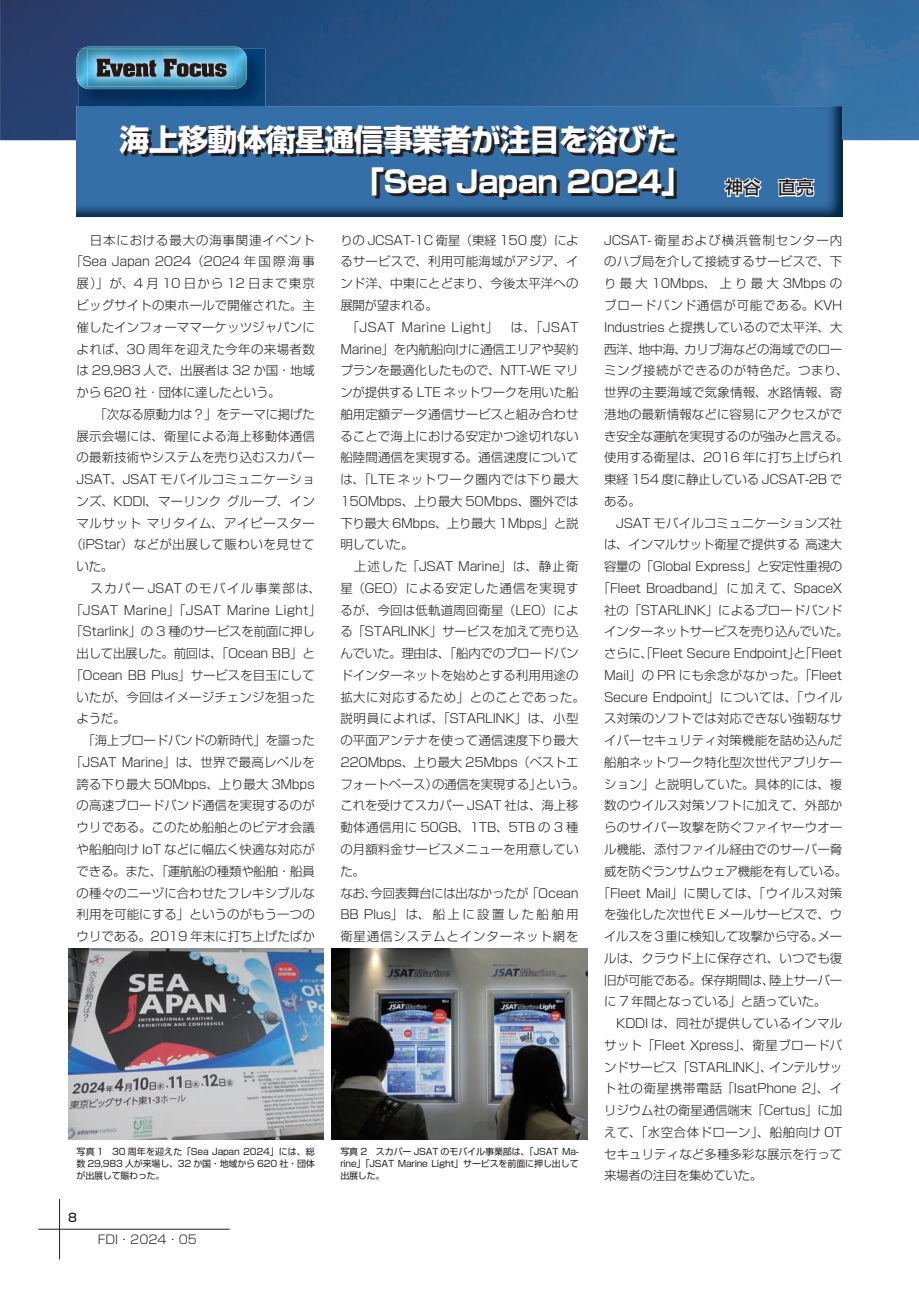
<style>
.page{position:relative;width:919px;height:1289px;background:#fff}
.page>*{position:absolute;margin:0;border:0;box-sizing:border-box;transform-origin:0 0}
.t1{font:700 30px/42px "Shin Go Pro";letter-spacing:-.025em;color:#fff}
.t2{font:500 18px "Shin Go Pro";color:#231f20}
.t3{font:300 12.45px/21.8px "Shin Go Pro";letter-spacing:.005em;color:#231f20}
.t4{font:300 12.45px "Shin Go Pro";letter-spacing:-.025em;color:#231f20}
.t5{font:300 12.45px "Shin Go Pro";letter-spacing:-.02em;color:#231f20}
.t6{font:300 12.45px "Shin Go Pro";letter-spacing:.03em;color:#231f20}
.t7{font:300 12.45px "Shin Go Pro";letter-spacing:.04em;color:#231f20}
.t8{font:300 12.45px "Shin Go Pro";letter-spacing:.085em;color:#231f20}
.t9{font:300 12.45px "Shin Go Pro";letter-spacing:.065em;color:#231f20}
.t10{font:300 12.45px "Shin Go Pro";letter-spacing:-.03em;color:#231f20}
.t11{font:300 12.45px "Shin Go Pro";letter-spacing:.035em;color:#231f20}
.t12{font:300 12.45px "Shin Go Pro";letter-spacing:.115em;color:#231f20}
.t13{font:300 12.45px "Shin Go Pro";letter-spacing:-.015em;color:#231f20}
.t14{font:300 12.45px "Shin Go Pro";letter-spacing:.045em;color:#231f20}
.t15{font:300 12px "Shin Go Pro";color:#231f20}
.t16{font:500 11.7px "Shin Go Pro";color:#231f20}
.t17{font:9px/12px "Shin Go Pro";letter-spacing:-.025em;color:#231f20;text-align:justify}
</style>
<div class="page">
<img style="left:0;top:0;width:918px;height:140px">
<img style="left:79px;top:49px;width:186px;height:57px">
<img style="left:77px;top:47px;width:164px;height:37px">
<img style="left:79px;top:49px;width:168px;height:40px">
<img style="left:87px;top:49px;width:149px;height:37px">
<img style="left:97px;top:59px;width:130px;height:18px">
<hr style="left:38px;top:1228px;width:192px;height:1px;background:#231f20">
<hr style="left:59px;top:1198px;width:1px;height:61px;background:#231f20">
<img style="left:77px;top:106px;width:765px;height:111px">
<svg style="left:722px;top:176px;width:44px;height:22px"></svg>
<svg style="left:776px;top:177px;width:39px;height:21px"></svg>
<img style="left:332px;top:948px;width:255px;height:191px">
<img style="left:68px;top:948px;width:255px;height:191px">
<h1 class="t1" style="left:354px;top:115px;width:339px;text-indent:-234px">海上移動体衛星通信事業者が注目を浴びた「Sea Japan 2024」</h1>
<h2 class="t2" style="left:725px;top:173px;width:90px">神谷　直亮</h2>
<p class="t3" style="left:340px;top:227px;width:246px">りの JCSAT-1C 衛星（東経 150 度）によるサービスで、利用可能海域がアジア、インド洋、中東にとどまり、今後太平洋への展開が望まれる。<br>　「JSAT Marine Light」 は、「JSAT<br>Marine」を内航船向けに通信エリアや契約プランを最適化したもので、NTT-WE マリンが提供する LTE ネットワークを用いた船舶用定額データ通信サービスと組み合わせることで海上における安定かつ途切れない船陸間通信を実現する。通信速度については、「LTE ネットワーク圏内では下り最大<br>150Mbps、上り最大 50Mbps、圏外では下り最大 6Mbps、上り最大 1Mbps」と説明していた。<br>　上述した「JSAT Marine」は、静止衛星（GEO）による安定した通信を実現するが、今回は低軌道周回衛星（LEO）による「STARLINK」サービスを加えて売り込んでいた。理由は、「船内でのブロードバンドインターネットを始めとする利用用途の拡大に対応するため」とのことであった。説明員によれば、「STARLINK」は、小型の平面アンテナを使って通信速度下り最大<br>220Mbps、上り最大 25Mbps（ベストエフォートベース）の通信を実現する」という。これを受けてスカパー JSAT 社は、海上移動体通信用に 50GB、1TB、5TB の 3 種の月額料金サービスメニューを用意していた。<br>なお、今回表舞台には出なかったが「Ocean<br>BB Plus」は、船上に設置した船舶用衛星通信システムとインターネット網を</p>
<p class="t8" style="left:604px;top:230px;width:240px">JCSAT- 衛星および横浜管制センター内</p>
<p class="t9" style="left:77px;top:230px;width:240px">　日本における最大の海事関連イベント</p>
<p class="t4" style="left:70px;top:251px;width:246px">「Sea Japan 2024（2024 年国際海事</p>
<p class="t8" style="left:77px;top:273px;width:240px">展）」が、4 月 10 日から 12 日まで東京</p>
<p class="t3" style="left:77px;top:293px;width:240px">ビッグサイトの東ホールで開催された。主</p>
<p class="t3" style="left:77px;top:314px;width:240px">催したインフォーママーケッツジャパンに</p>
<p class="t6" style="left:77px;top:338px;width:240px">よれば、30 周年を迎えた今年の来場者数</p>
<p class="t5" style="left:77px;top:360px;width:240px">は 29,983 人で、出展者は 32 か国・地域</p>
<p class="t4" style="left:77px;top:382px;width:205px">から 620 社・団体に達したという。</p>
<p class="t5" style="left:77px;top:404px;width:240px">　　「次なる原動力は？」をテーマに掲げた</p>
<p class="t3" style="left:77px;top:423px;width:240px">展示会場には、衛星による海上移動体通信</p>
<p class="t3" style="left:77px;top:445px;width:240px">の最新技術やシステムを売り込むスカパー</p>
<p class="t7" style="left:77px;top:469px;width:240px">JSAT、JSAT モバイルコミュニケーショ</p>
<p class="t3" style="left:77px;top:488px;width:240px">ンズ、KDDI、マーリンク グループ、イン</p>
<p class="t14" style="left:77px;top:512px;width:240px">マルサット マリタイム、アイピースター</p>
<p class="t7" style="left:70px;top:534px;width:246px">（iPStar）などが出展して賑わいを見せて</p>
<p class="t3" style="left:77px;top:554px;width:38px">いた。</p>
<p class="t12" style="left:77px;top:578px;width:246px">　スカパー JSAT のモバイル事業部は、</p>
<p class="t3" style="left:70px;top:597px;width:252px">「JSAT Marine」「JSAT Marine Light」</p>
<p class="t5" style="left:70px;top:621px;width:246px">「Starlink」の 3 種のサービスを前面に押し</p>
<p class="t4" style="left:77px;top:643px;width:240px">出して出展した。前回は、「Ocean BB」と</p>
<p class="t3" style="left:70px;top:662px;width:246px">「Ocean BB Plus」サービスを目玉にして</p>
<p class="t3" style="left:77px;top:684px;width:240px">いたが、今回はイメージチェンジを狙った</p>
<p class="t3" style="left:77px;top:706px;width:50px">ようだ。</p>
<p class="t5" style="left:77px;top:730px;width:240px">　「海上ブロードバンドの新時代」を謳った</p>
<p class="t3" style="left:70px;top:749px;width:246px">「JSAT Marine」は、世界で最高レベルを</p>
<p class="t4" style="left:77px;top:773px;width:240px">誇る下り最大 50Mbps、上り最大 3Mbps</p>
<p class="t3" style="left:77px;top:793px;width:240px">の高速ブロードバンド通信を実現するのが</p>
<p class="t3" style="left:77px;top:815px;width:240px">ウリである。このため船舶とのビデオ会議</p>
<p class="t3" style="left:77px;top:836px;width:240px">や船舶向け IoT などに幅広く快適な対応が</p>
<p class="t5" style="left:77px;top:860px;width:240px">できる。また、「運航船の種類や船舶・船員</p>
<p class="t3" style="left:77px;top:880px;width:240px">の種々のニーヅに合わせたフレキシブルな</p>
<p class="t3" style="left:77px;top:902px;width:240px">利用を可能にする」というのがもう一つの</p>
<p class="t3" style="left:77px;top:923px;width:240px">ウリである。2019 年末に打ち上げたばか</p>
<p class="t3" style="left:604px;top:249px;width:240px">のハブ局を介して接続するサービスで、下</p>
<p class="t4" style="left:604px;top:273px;width:240px">り最大 10Mbps、上り最大 3Mbps の</p>
<p class="t9" style="left:604px;top:295px;width:240px">ブロードバンド通信が可能である。KVH</p>
<p class="t3" style="left:604px;top:314px;width:240px">Industries と提携しているので太平洋、大</p>
<p class="t4" style="left:604px;top:338px;width:240px">西洋、地中海、カリブ海などの海域でのロー</p>
<p class="t7" style="left:604px;top:360px;width:246px">ミング接続ができるのが特色だ。つまり、</p>
<p class="t3" style="left:604px;top:380px;width:240px">世界の主要海域で気象情報、水路情報、寄</p>
<p class="t3" style="left:604px;top:401px;width:240px">港地の最新情報などに容易にアクセスがで</p>
<p class="t5" style="left:604px;top:425px;width:246px">き安全な運航を実現するのが強みと言える。</p>
<p class="t3" style="left:604px;top:445px;width:240px">使用する衛星は、2016 年に打ち上げられ</p>
<p class="t4" style="left:604px;top:469px;width:240px">東経 154 度に静止している JCSAT-2B で</p>
<p class="t3" style="left:604px;top:488px;width:38px">ある。</p>
<p class="t3" style="left:604px;top:510px;width:240px">　JSAT モバイルコミュニケーションズ社</p>
<p class="t13" style="left:604px;top:534px;width:240px">は、インマルサット衛星で提供する 高速大</p>
<p class="t4" style="left:604px;top:556px;width:240px">容量の「Global Express」と安定性重視の</p>
<p class="t4" style="left:598px;top:578px;width:246px">「Fleet Broadband」に加えて、SpaceX</p>
<p class="t3" style="left:604px;top:597px;width:240px">社の「STARLINK」によるブロードバンド</p>
<p class="t5" style="left:604px;top:621px;width:246px">インターネットサービスを売り込んでいた。</p>
<p class="t10" style="left:604px;top:643px;width:239px">さらに、「Fleet Secure Endpoint」と「Fleet</p>
<p class="t3" style="left:604px;top:662px;width:240px">Mail」の PR にも余念がなかった。「Fleet</p>
<p class="t4" style="left:604px;top:686px;width:240px">Secure Endpoint」については、「ウイル</p>
<p class="t3" style="left:604px;top:706px;width:240px">ス対策のソフトでは対応できない強靭なサ</p>
<p class="t3" style="left:604px;top:728px;width:240px">イバーセキュリティ対策機能を詰め込んだ</p>
<p class="t3" style="left:604px;top:749px;width:240px">船舶ネットワーク特化型次世代アプリケー</p>
<p class="t3" style="left:604px;top:771px;width:240px">ション」と説明していた。具体的には、複</p>
<p class="t3" style="left:604px;top:793px;width:240px">数のウイルス対策ソフトに加えて、外部か</p>
<p class="t3" style="left:604px;top:815px;width:240px">らのサイバー攻撃を防ぐファイヤーウオー</p>
<p class="t3" style="left:604px;top:836px;width:240px">ル機能、添付ファイル経由でのサーバー脅</p>
<p class="t4" style="left:604px;top:860px;width:245px">威を防ぐランサムウェア機能を有している。</p>
<p class="t6" style="left:598px;top:882px;width:246px">「Fleet Mail」に関しては、「ウイルス対策</p>
<p class="t3" style="left:604px;top:902px;width:240px">を強化した次世代 E メールサービスで、ウ</p>
<p class="t4" style="left:604px;top:926px;width:240px">イルスを3重に検知して攻撃から守る。メー</p>
<p class="t3" style="left:604px;top:945px;width:240px">ルは、クラウド上に保存され、いつでも復</p>
<p class="t4" style="left:604px;top:969px;width:240px">旧が可能である。保存期間は、陸上サーバー</p>
<p class="t4" style="left:604px;top:991px;width:224px">に 7 年間となっている」と語っていた。</p>
<p class="t6" style="left:604px;top:1013px;width:240px">　KDDI は、同社が提供しているインマル</p>
<p class="t4" style="left:604px;top:1034px;width:240px">サット「Fleet Xpress」、衛星ブロードバ</p>
<p class="t4" style="left:604px;top:1056px;width:240px">ンドサービス「STARLINK」、インテルサッ</p>
<p class="t3" style="left:604px;top:1076px;width:240px">ト社の衛星携帯電話「IsatPhone 2」、イ</p>
<p class="t3" style="left:604px;top:1097px;width:240px">リジウム社の衛星通信端末「Certus」に加</p>
<p class="t11" style="left:604px;top:1121px;width:240px">えて、「水空合体ドローン」、船舶向け OT</p>
<p class="t3" style="left:604px;top:1141px;width:240px">セキュリティなど多種多彩な展示を行って</p>
<p class="t4" style="left:604px;top:1165px;width:160px">来場者の注目を集めていた。</p>
<p class="t17" style="left:77px;top:1144px;width:240px">写真 1 30 周年を迎えた「Sea Japan 2024」には、総数 29,983 人が来場し、32 か国・地域から 620 社・団体が出展して賑わった。</p>
<p class="t17" style="left:340px;top:1144px;width:240px">写真 2　スカパー JSAT のモバイル事業部は、「JSAT Ma&shy;rine」「JSAT Marine Light」サービスを前面に押し出して出展した。</p>
<p class="t16" style="left:68px;top:1208px;width:10px">8</p>
<p class="t15" style="left:98px;top:1229px;width:101px">FDI・2024・05</p>
</div>
